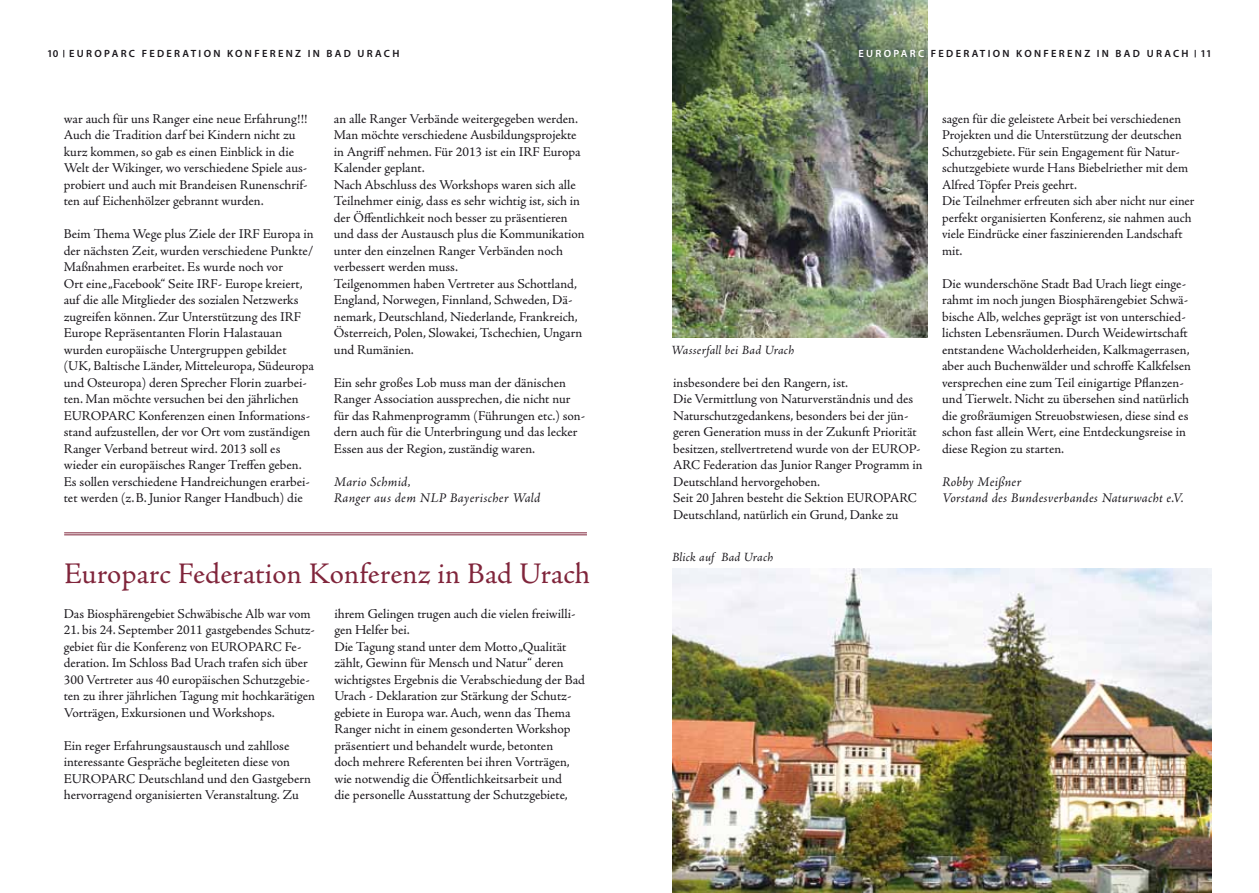
<style>
.page{position:relative;width:1259px;height:893px;background:#fff}
.page>*{position:absolute;margin:0;border:0;box-sizing:border-box;transform-origin:0 0}
.t1{font:30px "Adobe Jenson Pro";letter-spacing:.005em;color:#80253b}
.t2{font:13.5px/16.5px "Adobe Jenson Pro";color:#1a171c}
.t3{font:italic 13.5px/16.5px "Adobe Jenson Pro";letter-spacing:.015em;color:#1a171c}
.t4{font:italic 12.75px "Adobe Jenson Pro";letter-spacing:.015em;color:#1a171c}
.t5{font:600 10.5px "Myriad Pro";letter-spacing:.22em;color:#1a171c}
.t6{font:600 10.5px "Myriad Pro";letter-spacing:.22em;color:#fff}
.s1{color:#1a171c}
</style>
<div class="page">
<img style="left:672px;top:0;width:255px;height:337px">
<img style="left:672px;top:568px;width:539px;height:325px">
<hr style="left:64px;top:532px;width:523px;height:1px;background:#80253b">
<hr style="left:64px;top:534px;width:523px;height:1px;background:#80253b">
<p class="t5" style="left:47px;top:47px;width:111px">10 EUR OPAR C FEDER</p>
<p class="t5" style="left:183px;top:47px;width:80px">ATI ON KONFERE</p>
<p class="t5" style="left:286px;top:47px;width:115px">NZ I N BAD UR ACH</p>
<p class="t6" style="left:858px;top:47px;width:89px">EUR OPAR C <span class="s1">FEDER</span></p>
<p class="t5" style="left:972px;top:47px;width:80px">ATI ON KONFERE</p>
<p class="t5" style="left:1075px;top:47px;width:115px">NZ I N BAD UR ACH</p>
<p class="t5" style="left:1200px;top:47px;width:13px">11</p>
<p class="t2" style="left:64px;top:111px;width:245px">war auch für uns Ranger eine neue Erfahrung!!!<br>Auch die Tradition darf bei Kindern nicht zu kurz kommen, so gab es einen Einblick in die Welt der Wikinger, wo verschiedene Spiele aus&shy;probiert und auch mit Brandeisen Runenschrif&shy;ten auf Eichenhölzer gebrannt wurden.</p>
<p class="t2" style="left:64px;top:226px;width:252px">Beim Thema Wege plus Ziele der IRF Europa in der nächsten Zeit, wurden verschiedene Punkte/ Maßnahmen erarbeitet. Es wurde noch vor<br>Ort eine „Facebook“ Seite IRF- Europe kreiert, auf die alle Mitglieder des sozialen Netzwerks zugreifen können. Zur Unterstützung des IRF Europe Repräsentanten Florin Halastauan wurden europäische Untergruppen gebildet (UK, Baltische Länder, Mitteleuropa, Südeuropa und Osteuropa) deren Sprecher Florin zuarbei&shy;ten. Man möchte versuchen bei den jährlichen EUROPARC Konferenzen einen Informations&shy;stand aufzustellen, der vor Ort vom zuständigen Ranger Verband betreut wird. 2013 soll es wieder ein europäisches Ranger Treffen geben.<br>Es sollen verschiedene Handreichungen erarbei&shy;tet werden (z.B. Junior Ranger Handbuch) die</p>
<p class="t2" style="left:334px;top:111px;width:252px">an alle Ranger Verbände weitergegeben werden.<br>Man möchte verschiedene Ausbildungsprojekte in Angriff nehmen. Für 2013 ist ein IRF Europa Kalender geplant.<br>Nach Abschluss des Workshops waren sich alle Teilnehmer einig, dass es sehr wichtig ist, sich in der Öffentlichkeit noch besser zu präsentieren und dass der Austausch plus die Kommunikation unter den einzelnen Ranger Verbänden noch verbessert werden muss.<br>Teilgenommen haben Vertreter aus Schottland, England, Norwegen, Finnland, Schweden, Dä&shy;nemark, Deutschland, Niederlande, Frankreich, Österreich, Polen, Slowakei, Tschechien, Ungarn und Rumänien.</p>
<p class="t2" style="left:334px;top:375px;width:253px">Ein sehr großes Lob muss man der dänischen Ranger Association aussprechen, die nicht nur für das Rahmenprogramm (Führungen etc.) son&shy;dern auch für die Unterbringung und das lecker Essen aus der Region, zuständig waren.</p>
<p class="t3" style="left:334px;top:474px;width:208px">Mario Schmid,<br>Ranger aus dem NLP Bayerischer Wald</p>
<h1 class="t1" style="left:64px;top:557px;width:527px">Europarc Federation Konferenz in Bad Urach</h1>
<p class="t2" style="left:64px;top:606px;width:248px">Das Biosphärengebiet Schwäbische Alb war vom</p>
<p class="t2" style="left:64px;top:622px;width:253px">21. bis 24. September 2011 gastgebendes Schutz&shy;gebiet für die Konferenz von EUROPARC Fe&shy;deration. Im Schloss Bad Urach trafen sich über 300 Vertreter aus 40 europäischen Schutzgebie&shy;ten zu ihrer jährlichen Tagung mit hochkarätigen Vorträgen, Exkursionen und Workshops.</p>
<p class="t2" style="left:64px;top:738px;width:249px">Ein reger Erfahrungsaustausch und zahllose interessante Gespräche begleiteten diese von EUROPARC Deutschland und den Gastgebern hervorragend organisierten Veranstaltung. Zu</p>
<p class="t2" style="left:334px;top:606px;width:252px">ihrem Gelingen trugen auch die vielen freiwilli&shy;gen Helfer bei.<br>Die Tagung stand unter dem Motto „Qualität zählt, Gewinn für Mensch und Natur“ deren wichtigstes Ergebnis die Verabschiedung der Bad Urach - Deklaration zur Stärkung der Schutz&shy;gebiete in Europa war. Auch, wenn das Thema Ranger nicht in einem gesonderten Workshop präsentiert und behandelt wurde, betonten<br>doch mehrere Referenten bei ihren Vorträgen, wie notwendig die Öffentlichkeitsarbeit und<br>die personelle Ausstattung der Schutzgebiete,</p>
<p class="t4" style="left:671px;top:342px;width:124px">Wasserfall bei Bad Urach</p>
<p class="t2" style="left:673px;top:375px;width:251px">insbesondere bei den Rangern, ist.<br>Die Vermittlung von Naturverständnis und des Naturschutzgedankens, besonders bei der jün&shy;geren Generation muss in der Zukunft Priorität besitzen, stellvertretend wurde von der EUROP-ARC Federation das Junior Ranger Programm in Deutschland hervorgehoben.<br>Seit 20 Jahren besteht die Sektion EUROPARC Deutschland, natürlich ein Grund, Danke zu</p>
<p class="t4" style="left:672px;top:550px;width:103px">Blick auf Bad Urach</p>
<p class="t2" style="left:942px;top:111px;width:254px">sagen für die geleistete Arbeit bei verschiedenen Projekten und die Unterstützung der deutschen Schutzgebiete. Für sein Engagement für Natur&shy;schutzgebiete wurde Hans Biebelriether mit dem Alfred Töpfer Preis geehrt.<br>Die Teilnehmer erfreuten sich aber nicht nur einer perfekt organisierten Konferenz, sie nahmen auch viele Eindrücke einer faszinierenden Landschaft mit.</p>
<p class="t2" style="left:942px;top:276px;width:250px">Die wunderschöne Stadt Bad Urach liegt einge&shy;rahmt im noch jungen Biosphärengebiet Schwä&shy;bische Alb, welches geprägt ist von unterschied&shy;lichsten Lebensräumen. Durch Weidewirtschaft entstandene Wacholderheiden, Kalkmagerrasen, aber auch Buchenwälder und schroffe Kalkfelsen versprechen eine zum Teil einigartige Pflanzen&shy;und Tierwelt. Nicht zu übersehen sind natürlich die großräumigen Streuobstwiesen, diese sind es schon fast allein Wert, eine Entdeckungsreise in diese Region zu starten.</p>
<p class="t3" style="left:942px;top:474px;width:243px">Robby Meißner<br>Vorstand des Bundesverbandes Naturwacht e.V.</p>
</div>
